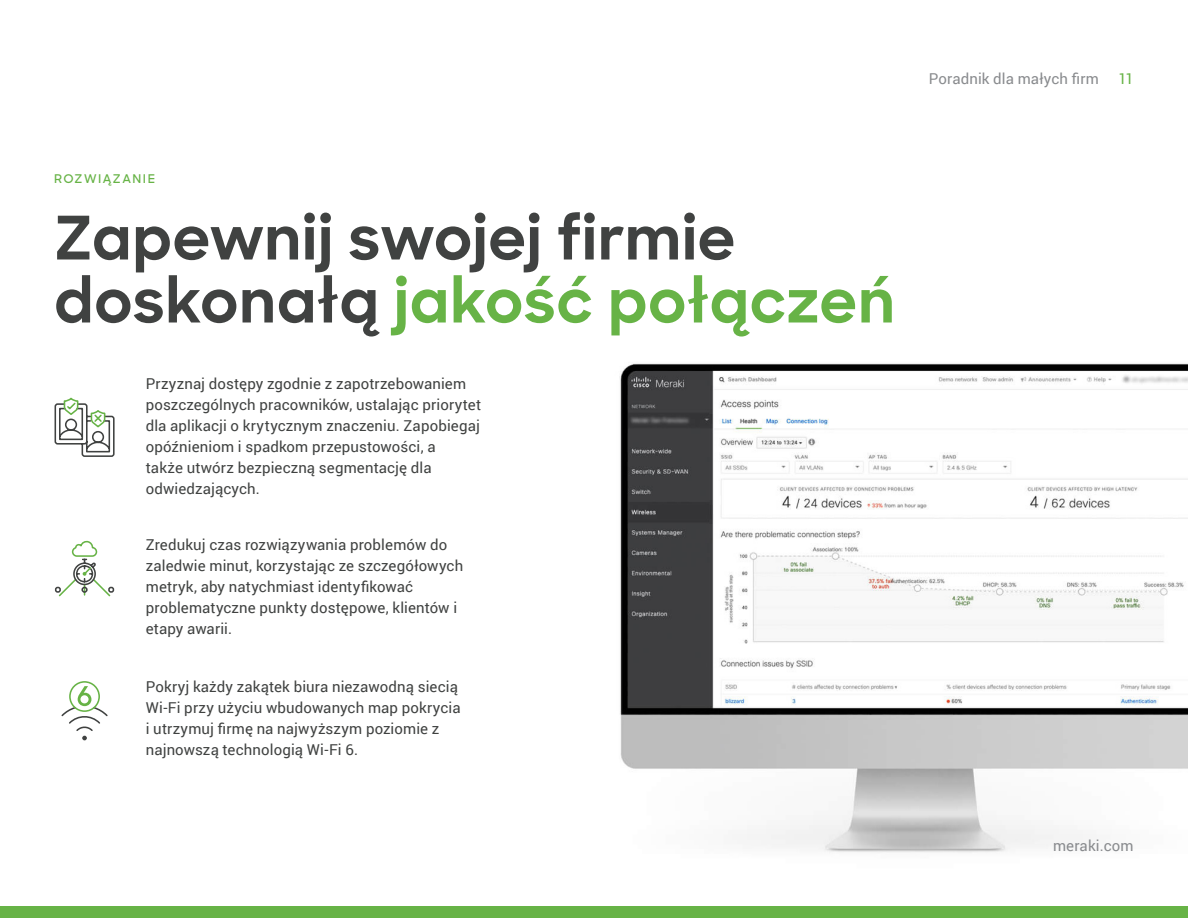
<style>
.page{position:relative;width:1188px;height:918px;background:#fff}
.page>*{position:absolute;margin:0;border:0;box-sizing:border-box;transform-origin:0 0}
.t1{font:700 60px/63px "Sharp Sans";letter-spacing:.01em;color:#404241}
._2_-_P_Regular{font:15px/21px "Roboto";letter-spacing:.005em;color:#404241}
.t2{font:15px "Roboto";letter-spacing:.01em;color:#898b8e}
.t3{font:15px "Roboto";color:#67b346}
.Collateral_Type{font:600 12px "Sharp Sans";letter-spacing:.125em;color:#67b346}
.s1{color:#67b346}
</style>
<div class="page">
<img style="left:619px;top:363px;width:569px;height:490px">
<svg style="left:54px;top:541px;width:61px;height:56px"></svg>
<svg style="left:54px;top:397px;width:61px;height:60px"></svg>
<div style="left:69px;top:681px;width:31px;height:31px;border:2px solid #67b346;border-radius:50%"></div>
<svg style="left:61px;top:686px;width:47px;height:54px"></svg>
<div style="left:0;top:906px;width:1188px;height:12px;background:#67b346"></div>
<p class="Collateral_Type" style="left:54px;top:170px;width:103px">ROZWIĄZANIE</p>
<h1 class="t1" style="left:54px;top:204px;width:842px">Zapewnij swojej firmie doskonałą <span class="s1">jakość połączeń</span></h1>
<p class="_2_-_P_Regular" style="left:146px;top:373px;width:337px">Przyznaj dostępy zgodnie z zapotrzebowaniem poszczególnych pracowników, ustalając priorytet dla aplikacji o krytycznym znaczeniu. Zapobiegaj opóźnieniom i spadkom przepustowości, a<br>także utwórz bezpieczną segmentację dla odwiedzających.</p>
<p class="_2_-_P_Regular" style="left:146px;top:533px;width:319px">Zredukuj czas rozwiązywania problemów do zaledwie minut, korzystając ze szczegółowych metryk, aby natychmiast identyfikować problematyczne punkty dostępowe, klientów i etapy awarii.</p>
<p class="_2_-_P_Regular" style="left:146px;top:676px;width:316px">Pokryj każdy zakątek biura niezawodną siecią Wi-Fi przy użyciu wbudowanych map pokrycia i utrzymuj firmę na najwyższym poziomie z najnowszą technologią Wi-Fi 6.</p>
<p class="t2" style="left:929px;top:68px;width:171px">Poradnik dla małych firm</p>
<p class="t3" style="left:1118px;top:68px;width:17px">11</p>
<p class="t2" style="left:1053px;top:835px;width:82px">meraki.com</p>
</div>
